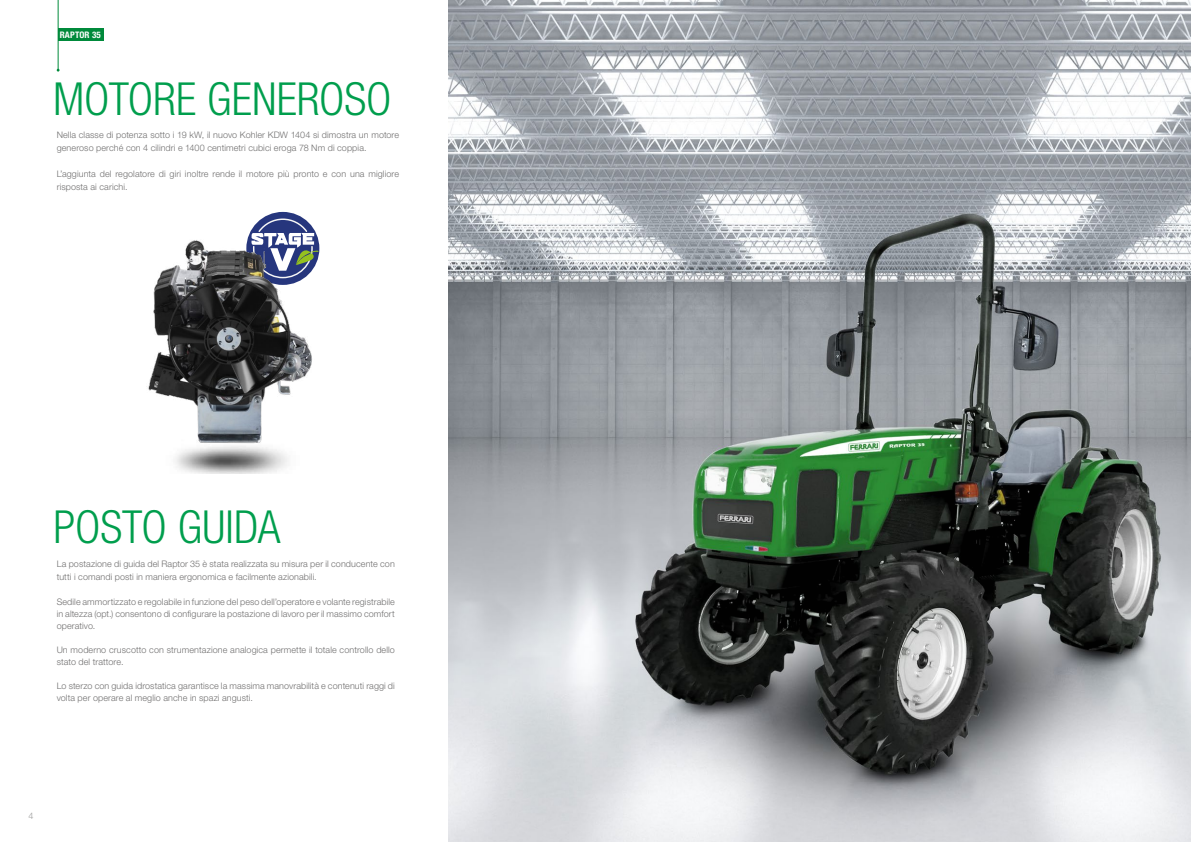
<style>
.page{position:relative;width:1191px;height:842px;background:#fff}
.page>*{position:absolute;margin:0;border:0;box-sizing:border-box;transform-origin:0 0}
.t1{font:300 condensed 45.6px "Helvetica Neue LTW1 G";letter-spacing:-.005em;color:#009e4d}
.t2{font:300 condensed 45.6px "Helvetica Neue LT Std";color:#009e4d}
.t3{font:300 9px/12px "Helvetica Neue LT Std";letter-spacing:.01em;color:#706f6f}
.t4{font:700 condensed 9px "Helvetica Neue LTW1 G";letter-spacing:.02em;color:#fff}
.t5{font:300 9px "Helvetica Neue LT Std";color:#9d9d9c}
</style>
<div class="page">
<img style="left:448px;top:0;width:743px;height:842px">
<hr style="left:58px;top:0;width:1px;height:71px;background:#008a3b">
<div style="left:58px;top:28px;width:46px;height:13px;background:#008a3b"></div>
<div style="left:246px;top:212px;width:73px;height:73px;background:#26367d;border-radius:50%"></div>
<svg style="left:251px;top:218px;width:67px;height:22px"></svg>
<img style="left:148px;top:240px;width:172px;height:233px">
<p class="t4" style="left:60px;top:29px;width:43px">RAPTOR 35</p>
<h1 class="t1" style="left:53px;top:72px;width:340px">MOTORE GENEROSO</h1>
<p class="t3" style="left:57px;top:128px;width:344px;line-height:13px">Nella classe di potenza sotto i 19 kW, il nuovo Kohler KDW 1404 si dimostra un motore generoso perché con 4 cilindri e 1400 centimetri cubici eroga 78 Nm di coppia.</p>
<p class="t3" style="left:57px;top:167px;width:344px;line-height:13px">L’aggiunta del regolatore di giri inoltre rende il motore più pronto e con una migliore risposta ai carichi.</p>
<h1 class="t2" style="left:54px;top:501px;width:228px">POSTO GUIDA</h1>
<p class="t3" style="left:57px;top:557px;width:340px;line-height:13px">La postazione di guida del Raptor 35 è stata realizzata su misura per il conducente con tutti i comandi posti in maniera ergonomica e facilmente azionabili.</p>
<p class="t3" style="left:57px;top:596px;width:340px;text-align:justify">Sedile ammortizzato e regolabile in funzione del peso dell’operatore e volante registrabile in altezza (opt.) consentono di configurare la postazione di lavoro per il massimo comfort operativo.</p>
<p class="t3" style="left:57px;top:644px;width:340px">Un moderno cruscotto con strumentazione analogica permette il totale controllo dello stato del trattore.</p>
<p class="t3" style="left:57px;top:680px;width:340px">Lo sterzo con guida idrostatica garantisce la massima manovrabilità e contenuti raggi di volta per operare al meglio anche in spazi angusti.</p>
<p class="t5" style="left:28px;top:810px;width:7px">4</p>
</div>
